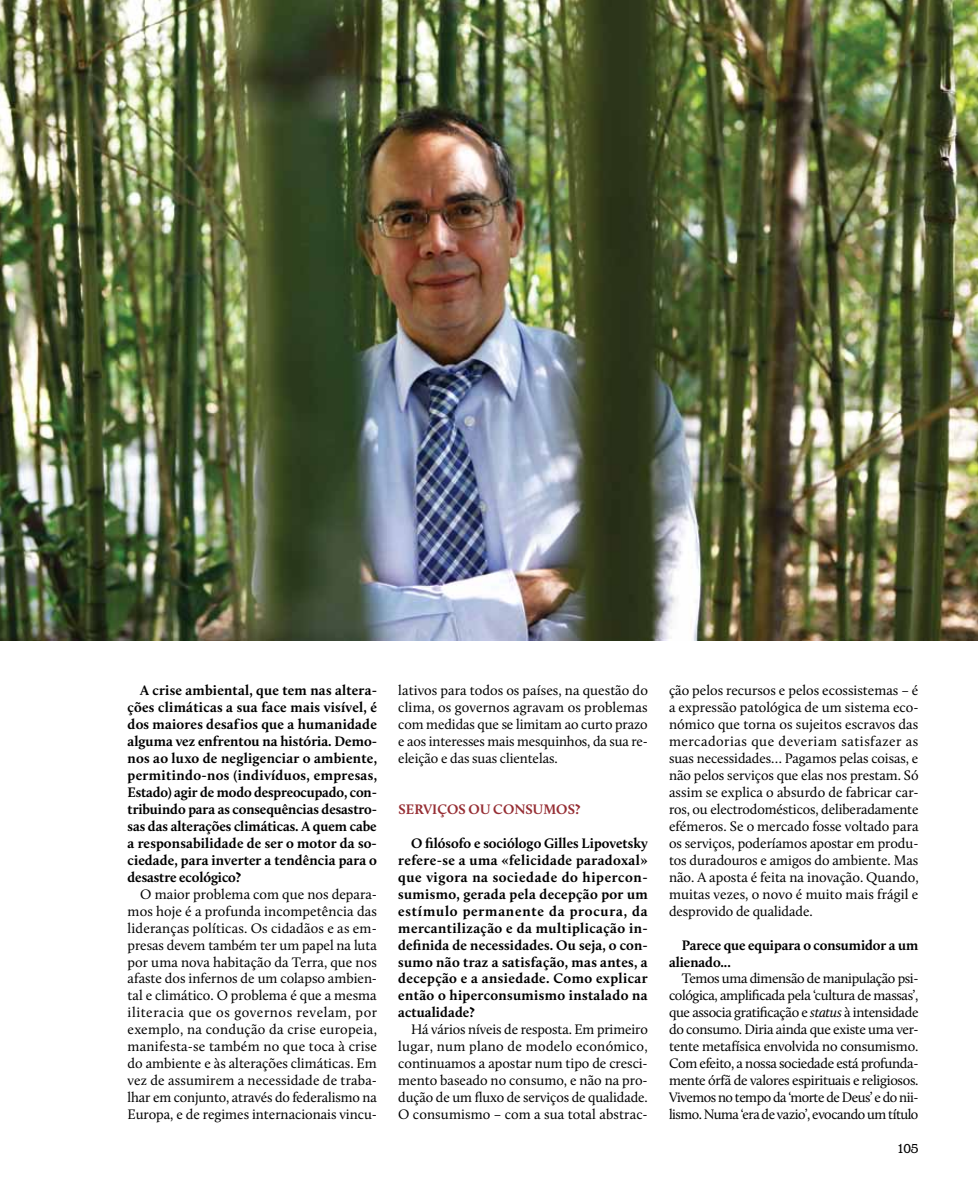
<style>
.page{position:relative;width:978px;height:1191px;background:#fff}
.page>*{position:absolute;margin:0;border:0;box-sizing:border-box;transform-origin:0 0}
.t1{font:14.25px/17px "Calluna";letter-spacing:-.005em;color:#000;text-align:justify}
.t2{font:700 14.25px/17px "Calluna";letter-spacing:.005em;color:#000;text-align:justify}
.t3{font:700 14.25px "Calluna";letter-spacing:.01em;color:#962e34}
.t4{font:13.5px "Barcelona ITC Std";color:#000}
.s1{font-style:italic}
</style>
<div class="page">
<img style="left:0;top:0;width:978px;height:640px">
<p class="t2" style="left:128px;top:681px;width:251px;text-indent:13px">A crise ambiental, que tem nas altera&shy;ções climáticas a sua face mais visível, é dos maiores desafios que a humanidade alguma vez enfrentou na história. Demo&shy;nos ao luxo de negligenciar o ambiente, permitindo-nos (indivíduos, empresas, Estado) agir de modo despreocupado, con&shy;tribuindo para as consequências desastro&shy;sas das alterações climáticas. A quem cabe a responsabilidade de ser o motor da so&shy;ciedade, para inverter a tendência para o desastre ecológico?</p>
<p class="t1" style="left:128px;top:885px;width:251px;text-indent:13px">O maior problema com que nos depara&shy;mos hoje é a profunda incompetência das lideranças políticas. Os cidadãos e as em&shy;presas devem também ter um papel na luta por uma nova habitação da Terra, que nos afaste dos infernos de um colapso ambien&shy;tal e climático. O problema é que a mesma iliteracia que os governos revelam, por exemplo, na condução da crise europeia, manifesta-se também no que toca à crise do ambiente e às alterações climáticas. Em vez de assumirem a necessidade de traba&shy;lhar em conjunto, através do federalismo na Europa, e de regimes internacionais vincu-</p>
<p class="t1" style="left:398px;top:682px;width:251px">lativos para todos os países, na questão do clima, os governos agravam os problemas com medidas que se limitam ao curto prazo e aos interesses mais mesquinhos, da sua re&shy;eleição e das suas clientelas.</p>
<p class="t3" style="left:398px;top:800px;width:183px">SERVIÇOS ou CONSUMOS?</p>
<p class="t2" style="left:398px;top:834px;width:251px;text-indent:13px">O filósofo e sociólogo Gilles Lipovetsky refere-se a uma «felicidade paradoxal» que vigora na sociedade do hipercon&shy;sumismo, gerada pela decepção por um estímulo permanente da procura, da mercantilização e da multiplicação in&shy;definida de necessidades. Ou seja, o con&shy;sumo não traz a satisfação, mas antes, a decepção e a ansiedade. Como explicar então o hiperconsumismo instalado na actualidade?</p>
<p class="t1" style="left:398px;top:1021px;width:251px;text-indent:13px">Há vários níveis de resposta. Em primeiro lugar, num plano de modelo económico, continuamos a apostar num tipo de cresci&shy;mento baseado no consumo, e não na pro&shy;dução de um fluxo de serviços de qualidade.<br>O consumismo – com a sua total abstrac-</p>
<p class="t1" style="left:669px;top:682px;width:251px">ção pelos recursos e pelos ecossistemas – é a expressão patológica de um sistema eco&shy;nómico que torna os sujeitos escravos das mercadorias que deveriam satisfazer as suas necessidades… Pagamos pelas coisas, e não pelos serviços que elas nos prestam. Só assim se explica o absurdo de fabricar car&shy;ros, ou electrodomésticos, deliberadamente efémeros. Se o mercado fosse voltado para os serviços, poderíamos apostar em produ&shy;tos duradouros e amigos do ambiente. Mas não. A aposta é feita na inovação. Quando, muitas vezes, o novo é muito mais frágil e desprovido de qualidade.</p>
<p class="t2" style="left:669px;top:936px;width:251px;text-indent:13px">Parece que equipara o consumidor a um alienado...</p>
<p class="t1" style="left:669px;top:970px;width:251px;text-indent:13px">Temos uma dimensão de manipulação psi&shy;cológica, amplificada pela ‘cultura de massas’, que associa gratificação e <span class="s1">status</span> à intensidade do consumo. Diria ainda que existe uma ver&shy;tente metafísica envolvida no consumismo.<br>Com efeito, a nossa sociedade está profunda&shy;mente órfã de valores espirituais e religiosos.<br>Vivemos no tempo da ‘morte de Deus’ e do nii&shy;lismo. Numa ‘era de vazio’, evocando um título</p>
<p class="t4" style="left:897px;top:1140px;width:23px">105</p>
</div>
